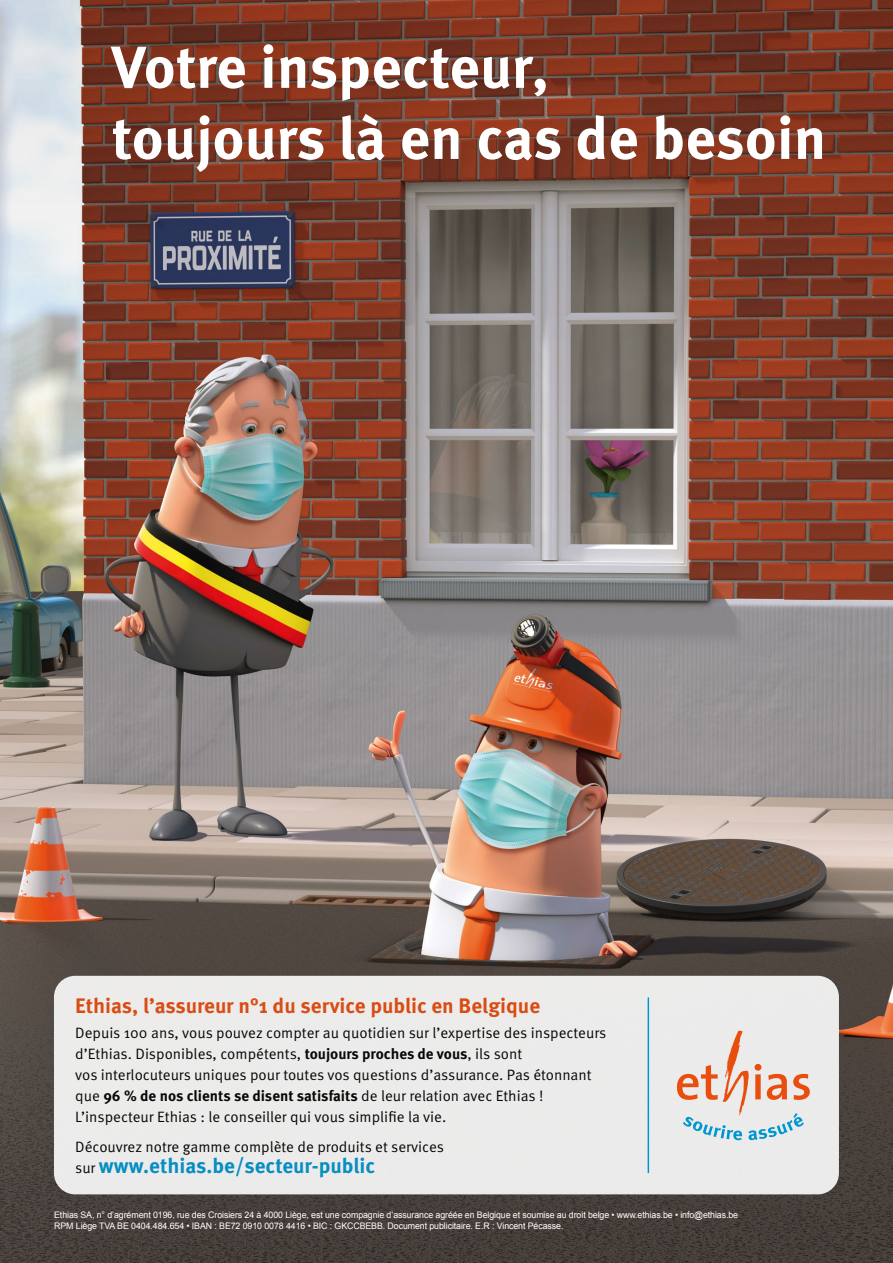
<style>
.page{position:relative;width:893px;height:1263px;background:#fff}
.page>*{position:absolute;margin:0;border:0;box-sizing:border-box;transform-origin:0 0}
.t1{font:700 59.25px/71.1px "Meta Pro";color:#fff}
.t2{font:700 21px "Meta Pro";color:#e94e0f}
.t3{font:700 21px "Meta Pro";color:#0097d1}
.t4{font:15px/21px "Meta Pro Norm";color:#000}
.t5{font:700 15px "Meta Pro";color:#000}
.t6{font:9px/10.8px "Arial";letter-spacing:-.01em;color:#fff}
.s1{font-family:"Meta Pro";font-weight:700}
.s2{font-family:"Meta Pro Norm";font-weight:400}
.s3{font-family:"Meta Pro Norm";font-weight:400;font-size:15px;color:#000}
</style>
<div class="page">
<img style="left:0;top:535px;width:893px;height:728px">
<img style="left:0;top:0;width:893px;height:535px">
<div style="left:54px;top:976px;width:785px;height:218px;background:#ecebeb;border-radius:21px"></div>
<svg style="left:677px;top:1031px;width:133px;height:109px"></svg>
<hr style="left:648px;top:998px;width:1px;height:174px;background:#0097d1">
<h1 class="t1" style="left:112px;top:28px;width:716px">Votre inspecteur,<br>toujours là en cas de besoin</h1>
<h2 class="t2" style="left:75px;top:989px;width:466px">Ethias, l’assureur n°1 du service public en Belgique</h2>
<p class="t4" style="left:75px;top:1021px;width:533px">Depuis 100 ans, vous pouvez compter au quotidien sur l’expertise des inspecteurs d’Ethias. Disponibles, compétents, <span class="s1">toujours proches de vous</span>, ils sont<br>vos interlocuteurs uniques pour toutes vos questions d’assurance. Pas étonnant</p>
<p class="t5" style="left:75px;top:1084px;width:470px"><span class="s2">que</span> 96 % de nos clients se disent satisfaits <span class="s2">de leur relation avec Ethias !</span></p>
<p class="t4" style="left:75px;top:1101px;width:373px;line-height:29.5px">L’inspecteur Ethias : le conseiller qui vous simplifie la vie.<br>Découvrez notre gamme complète de produits et services</p>
<h2 class="t3" style="left:75px;top:1149px;width:302px"><span class="s3">sur</span> www.ethias.be/secteur-public</h2>
<p class="t6" style="left:54px;top:1210px;width:685px">Ethias SA, n° d’agrément 0196, rue des Croisiers 24 à 4000 Liège, est une compagnie d’assurance agréée en Belgique et soumise au droit belge • www.ethias.be • info@ethias.be<br>RPM Liège TVA BE 0404.484.654 • IBAN : BE72 0910 0078 4416 • BIC : GKCCBEBB. Document publicitaire. E.R : Vincent Pécasse.</p>
</div>
